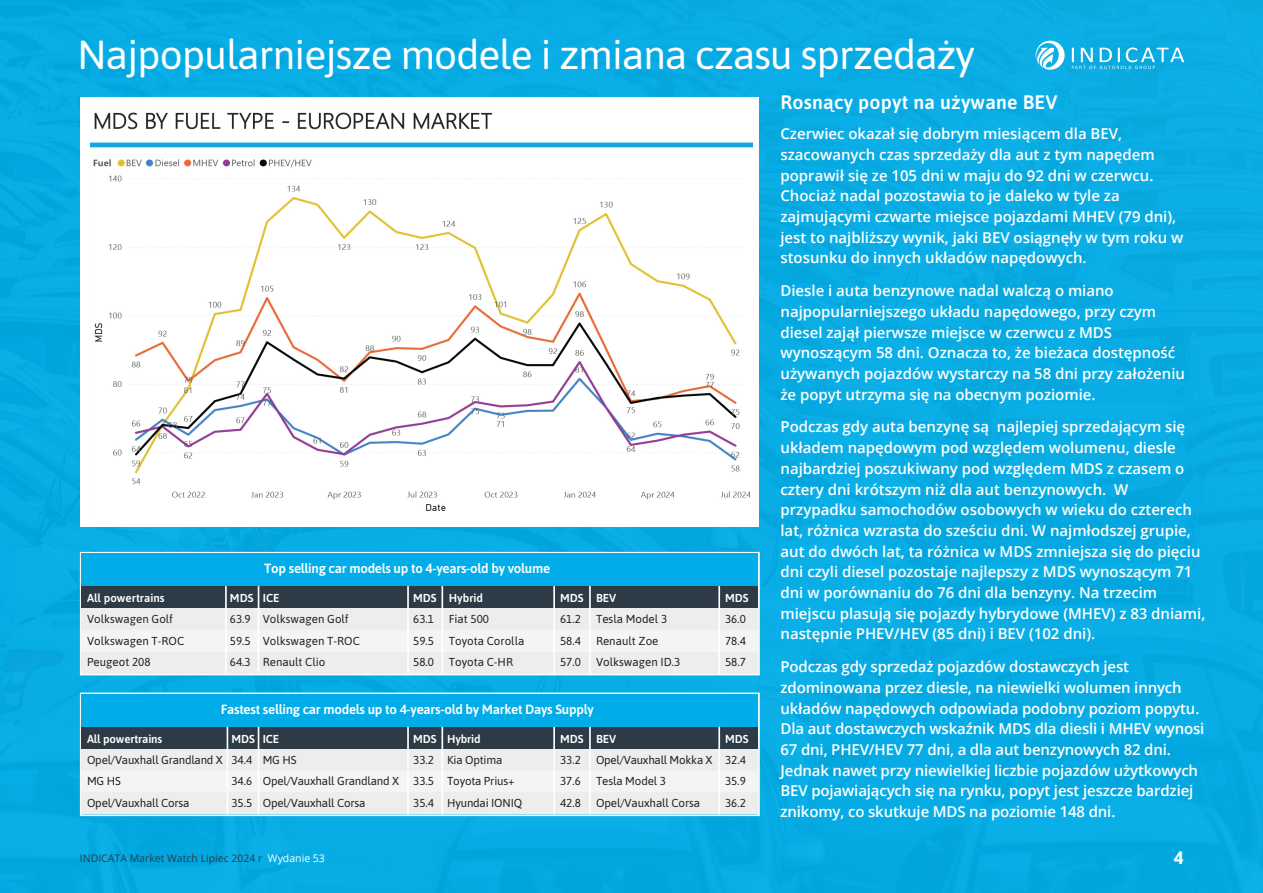
<style>
.page{position:relative;width:1263px;height:893px;background:#08ace4}
.page>*{position:absolute;margin:0;border:0;box-sizing:border-box;transform-origin:0 0}
.t1{font:40.5px "Asap";letter-spacing:-.02em;color:#fff}
.t2{font:600 19.5px "Asap";letter-spacing:.01em;color:#fff}
.t3{font:700 18px "Asap";color:#fff}
.t4{font:600 15px/20.7px "Open Sans";color:#fff}
.t5{font:600 13.35px "Asap";letter-spacing:-.02em;color:#fff}
.t6{font:11.55px/21.3px "Asap";color:#231f20}
.t7{font:600 11.55px "Asap";color:#fff}
.t8{font:10.5px "Open Sans";color:#2c3b46}
.s1{color:#fff}
</style>
<div class="page">
<div style="left:80px;top:97px;width:679px;height:430px;background:#fff"></div>
<svg style="left:1035px;top:41px;width:30px;height:29px"></svg>
<svg style="left:1072px;top:48px;width:112px;height:21px"></svg>
<img style="left:91px;top:112px;width:661px;height:399px">
<svg style="left:80px;top:552px;width:680px;height:123px;fill:#fff"></svg>
<div style="left:82px;top:554px;width:676px;height:32px;background:#00ade8"></div>
<div style="left:82px;top:586px;width:676px;height:22px;background:#2c3b46"></div>
<div style="left:82px;top:608px;width:676px;height:22px;background:#ededed"></div>
<div style="left:82px;top:630px;width:676px;height:22px;background:#f4f4f4"></div>
<div style="left:82px;top:652px;width:676px;height:22px;background:#ededed"></div>
<hr style="left:441px;top:586px;width:2px;height:88px;background:#fff">
<hr style="left:407px;top:586px;width:2px;height:88px;background:#fff">
<hr style="left:589px;top:586px;width:2px;height:88px;background:#fff">
<hr style="left:553px;top:586px;width:2px;height:88px;background:#fff">
<hr style="left:718px;top:586px;width:2px;height:88px;background:#fff">
<hr style="left:258px;top:586px;width:1px;height:88px;background:#fff">
<hr style="left:225px;top:586px;width:2px;height:88px;background:#fff">
<svg style="left:80px;top:693px;width:680px;height:123px;background:#daf1f9"></svg>
<div style="left:82px;top:694px;width:676px;height:33px;background:#00ade8"></div>
<div style="left:82px;top:727px;width:676px;height:22px;background:#2c3b46"></div>
<div style="left:82px;top:749px;width:676px;height:22px;background:#ededed"></div>
<div style="left:82px;top:771px;width:676px;height:21px;background:#f4f4f4"></div>
<div style="left:82px;top:792px;width:676px;height:22px;background:#ededed"></div>
<hr style="left:441px;top:727px;width:2px;height:87px;background:#fff">
<hr style="left:407px;top:727px;width:2px;height:87px;background:#fff">
<hr style="left:589px;top:727px;width:2px;height:87px;background:#fff">
<hr style="left:553px;top:727px;width:2px;height:87px;background:#fff">
<hr style="left:718px;top:727px;width:2px;height:87px;background:#fff">
<hr style="left:258px;top:727px;width:1px;height:87px;background:#fff">
<hr style="left:227px;top:727px;width:1px;height:87px;background:#fff">
<h1 class="t1" style="left:78px;top:26px;width:899px">Najpopularniejsze modele i zmiana czasu sprzedaży</h1>
<p class="t7" style="left:87px;top:590px;width:79px">All powertrains</p>
<p class="t6" style="left:87px;top:608px;width:99px">Volkswagen Golf<br>Volkswagen T-ROC<br>Peugeot 208</p>
<p class="t7" style="left:230px;top:590px;width:25px">MDS</p>
<p class="t6" style="left:230px;top:608px;width:22px;text-align:justify">63.9<br>59.5<br>64.3</p>
<p class="t5" style="left:264px;top:559px;width:288px">Top selling car models up to 4-years-old by volume</p>
<p class="t7" style="left:263px;top:590px;width:18px">ICE</p>
<p class="t6" style="left:263px;top:608px;width:99px">Volkswagen Golf<br>Volkswagen T-ROC<br>Renault Clio</p>
<p class="t7" style="left:413px;top:590px;width:25px">MDS</p>
<p class="t6" style="left:413px;top:608px;width:22px;text-align:justify">63.1<br>59.5<br>58.0</p>
<p class="t7" style="left:449px;top:590px;width:36px">Hybrid</p>
<p class="t6" style="left:449px;top:608px;width:77px">Fiat 500<br>Toyota Corolla<br>Toyota C-HR</p>
<p class="t7" style="left:560px;top:590px;width:25px">MDS</p>
<p class="t6" style="left:560px;top:608px;width:22px;text-align:justify">61.2<br>58.4<br>57.0</p>
<p class="t7" style="left:596px;top:590px;width:22px">BEV</p>
<p class="t6" style="left:596px;top:608px;width:86px">Tesla Model 3<br>Renault Zoe<br>Volkswagen ID.3</p>
<p class="t7" style="left:725px;top:590px;width:25px">MDS</p>
<p class="t6" style="left:725px;top:608px;width:22px;text-align:justify">36.0<br>78.4<br>58.7</p>
<p class="t5" style="left:221px;top:700px;width:375px">Fastest selling car models up to 4-years-old by Market Days Supply</p>
<p class="t7" style="left:87px;top:731px;width:77px">All powertrains</p>
<p class="t6" style="left:87px;top:749px;width:137px">Opel/Vauxhall Grandland X<br>MG HS<br>Opel/Vauxhall Corsa</p>
<p class="t7" style="left:231px;top:731px;width:25px">MDS</p>
<p class="t6" style="left:231px;top:749px;width:22px;text-align:justify">34.4<br>34.6<br>35.5</p>
<p class="t7" style="left:263px;top:731px;width:18px">ICE</p>
<p class="t6" style="left:263px;top:749px;width:138px">MG HS<br>Opel/Vauxhall Grandland X<br>Opel/Vauxhall Corsa</p>
<p class="t7" style="left:413px;top:731px;width:25px">MDS</p>
<p class="t6" style="left:413px;top:749px;width:22px;text-align:justify">33.2<br>33.5<br>35.4</p>
<p class="t7" style="left:447px;top:731px;width:35px">Hybrid</p>
<p class="t6" style="left:447px;top:749px;width:77px">Kia Optima<br>Toyota Prius+<br>Hyundai IONIQ</p>
<p class="t7" style="left:560px;top:731px;width:25px">MDS</p>
<p class="t6" style="left:560px;top:749px;width:22px;text-align:justify">33.2<br>37.6<br>42.8</p>
<p class="t7" style="left:596px;top:731px;width:22px">BEV</p>
<p class="t6" style="left:596px;top:749px;width:118px">Opel/Vauxhall Mokka X<br>Tesla Model 3<br>Opel/Vauxhall Corsa</p>
<p class="t7" style="left:725px;top:731px;width:25px">MDS</p>
<p class="t6" style="left:725px;top:749px;width:22px;text-align:justify">32.4<br>35.9<br>36.2</p>
<p class="t8" style="left:80px;top:851px;width:247px">INDICATA Market Watch Lipiec 2024 r <span class="s1">Wydanie 53</span></p>
<h2 class="t2" style="left:780px;top:88px;width:278px">Rosnący popyt na używane BEV</h2>
<p class="t4" style="left:780px;top:123px;width:404px">Czerwiec okazał się dobrym miesiącem dla BEV, szacowanych czas sprzedaży dla aut z tym napędem poprawił się ze 105 dni w maju do 92 dni w czerwcu.<br>Chociaż nadal pozostawia to je daleko w tyle za zajmującymi czwarte miejsce pojazdami MHEV (79 dni), jest to najbliższy wynik, jaki BEV osiągnęły w tym roku w stosunku do innych układów napędowych.</p>
<p class="t4" style="left:780px;top:280px;width:406px">Diesle i auta benzynowe nadal walczą o miano najpopularniejszego układu napędowego, przy czym diesel zajął pierwsze miejsce w czerwcu z MDS wynoszącym 58 dni. Oznacza to, że bieżaca dostępność używanych pojazdów wystarczy na 58 dni przy założeniu że popyt utrzyma się na obecnym poziomie.</p>
<p class="t4" style="left:780px;top:416px;width:426px">Podczas gdy auta benzynę są najlepiej sprzedającym się układem napędowym pod względem wolumenu, diesle najbardziej poszukiwany pod względem MDS z czasem o cztery dni krótszym niż dla aut benzynowych. W przypadku samochodów osobowych w wieku do czterech lat, różnica wzrasta do sześciu dni. W najmłodszej grupie, aut do dwóch lat, ta różnica w MDS zmniejsza się do pięciu dni czyli diesel pozostaje najlepszy z MDS wynoszącym 71 dni w porównaniu do 76 dni dla benzyny. Na trzecim miejscu plasują się pojazdy hybrydowe (MHEV) z 83 dniami, następnie PHEV/HEV (85 dni) i BEV (102 dni).</p>
<p class="t4" style="left:780px;top:656px;width:425px">Podczas gdy sprzedaż pojazdów dostawczych jest zdominowana przez diesle, na niewielki wolumen innych układów napędowych odpowiada podobny poziom popytu.<br>Dla aut dostawczych wskaźnik MDS dla diesli i MHEV wynosi 67 dni, PHEV/HEV 77 dni, a dla aut benzynowych 82 dni.<br>Jednak nawet przy niewielkiej liczbie pojazdów użytkowych BEV pojawiających się na rynku, popyt jest jeszcze bardziej znikomy, co skutkuje MDS na poziomie 148 dni.</p>
<p class="t3" style="left:1174px;top:845px;width:11px">4</p>
</div>
